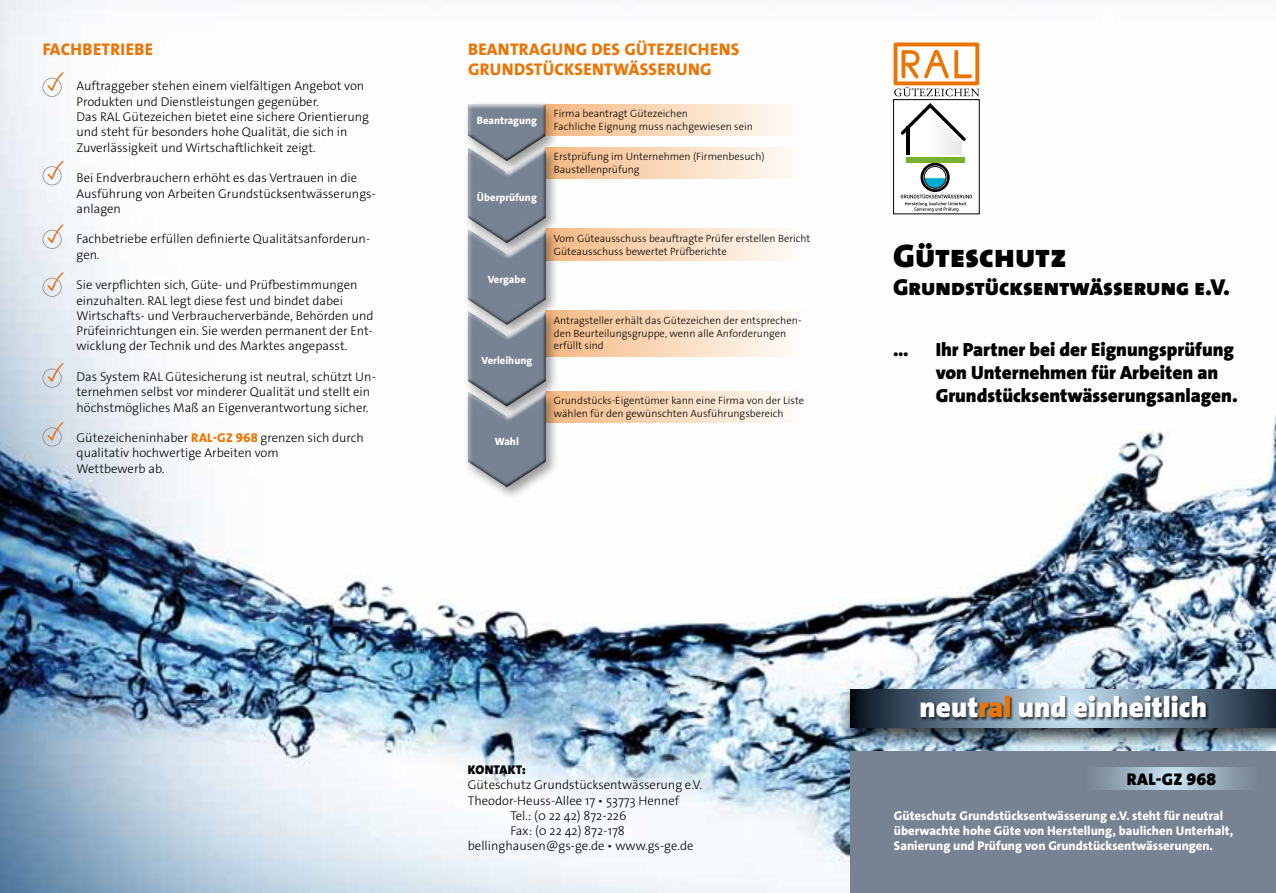
<style>
.page{position:relative;width:1276px;height:893px;background:#fff}
.page>*{position:absolute;margin:0;border:0;box-sizing:border-box;transform-origin:0 0}
.t1{font:900 32.85px "The Sans Os F";color:#000}
.t2{font:900 28.95px "The Sans Os F";color:#fff}
.t3{font:900 23.25px "The Sans Os F";color:#000}
.t4{font:900 19.05px/23px "The Sans Os F";color:#000}
.t5{font:800 16.95px/20.4px "The Sans Os F";letter-spacing:.02em;color:#ec7405}
.t6{font:900 16.95px "The Sans Os F";letter-spacing:.085em;color:#000}
.t7{font:300 12.75px/15.3px "The Sans Os F";color:#000}
.t8{font:800 12.75px/15.3px "The Sans Os F";color:#fff}
.t9{font:900 12.75px "The Sans Os F";color:#000}
.t10{font:300 10.65px/12.8px "The Sans Os F";color:#000}
.t11{font:800 10.65px "The Sans Os F";color:#fff}
.s1{font-weight:800;color:#ec7405}
.s2{color:#ec7405}
</style>
<div class="page">
<img style="left:0;top:0;width:1276px;height:893px">
<div style="left:893px;top:43px;width:86px;height:171px;background:#fff"></div>
<div style="left:893px;top:99px;width:86px;height:115px;border:1px solid #000"></div>
<svg style="left:893px;top:43px;width:86px;height:53px"></svg>
<svg style="left:900px;top:103px;width:66px;height:52px"></svg>
<svg style="left:900px;top:163px;width:72px;height:49px"></svg>
<div style="left:906px;top:157px;width:59px;height:5px;background:#7ab030"></div>
<svg style="left:43px;top:72px;width:21px;height:25px"></svg>
<svg style="left:43px;top:160px;width:21px;height:25px"></svg>
<svg style="left:43px;top:224px;width:21px;height:25px"></svg>
<svg style="left:43px;top:272px;width:21px;height:25px"></svg>
<svg style="left:43px;top:363px;width:21px;height:25px"></svg>
<svg style="left:43px;top:422px;width:21px;height:24px"></svg>
<div style="left:850px;top:752px;width:426px;height:141px;background:#778393"></div>
<svg style="left:1098px;top:768px;width:148px;height:21px;background:#a4b8c7"></svg>
<div style="left:836px;top:684px;width:440px;height:66px;background:#000;opacity:.75"></div>
<svg style="left:850px;top:689px;width:426px;height:38px;background:#4f6273"></svg>
<div style="left:920px;top:695px;width:289px;height:26px;background:#000;opacity:.75"></div>
<div style="left:463px;top:99px;width:96px;height:74px;background:#000;opacity:.4"></div>
<div style="left:466px;top:102px;width:80px;height:34px;background:#f8f8f8"></div>
<div style="left:466px;top:103px;width:80px;height:59px;background:#ececec"></div>
<div style="left:546px;top:104px;width:262px;height:32px;background:linear-gradient(to right,#f3b680,#fffffe)"></div>
<div style="left:546px;top:147px;width:262px;height:32px;background:linear-gradient(to right,#f6b984,#fffefd)"></div>
<div style="left:546px;top:229px;width:262px;height:31px;background:linear-gradient(to right,#f6b984,#fffefd)"></div>
<div style="left:546px;top:310px;width:262px;height:47px;background:linear-gradient(to right,#f6b984,#fffefd)"></div>
<div style="left:546px;top:391px;width:262px;height:31px;background:linear-gradient(to right,#f6b984,#fffefd)"></div>
<div style="left:463px;top:143px;width:96px;height:113px;background:#000;opacity:.4"></div>
<div style="left:466px;top:147px;width:80px;height:96px;background:#eaeaeb"></div>
<div style="left:463px;top:225px;width:96px;height:112px;background:#000;opacity:.4"></div>
<div style="left:466px;top:229px;width:80px;height:96px;background:#eaeaeb"></div>
<div style="left:463px;top:307px;width:96px;height:112px;background:#000;opacity:.4"></div>
<div style="left:463px;top:387px;width:96px;height:113px;background:#000;opacity:.4"></div>
<svg style="left:468px;top:104px;width:78px;height:284px;background:#838c99"></svg>
<div style="left:466px;top:388px;width:80px;height:74px;background:#fff;opacity:.75"></div>
<div style="left:466px;top:391px;width:80px;height:96px;background:#000;opacity:.75"></div>
<h3 class="t5" style="left:43px;top:39px;width:112px">Fachbetriebe</h3>
<p class="t7" style="left:77px;top:79px;width:294px">Auftraggeber stehen einem vielfältigen Angebot von Produkten und Dienstleistungen gegenüber.<br>Das RAL Gütezeichen bietet eine sichere Orientierung und steht für besonders hohe Qualität, die sich in Zuverlässigkeit und Wirtschaftlichkeit zeigt.</p>
<p class="t7" style="left:77px;top:170px;width:301px">Bei Endverbrauchern erhöht es das Vertrauen in die<br>Ausführung von Arbeiten Grundstücksentwässerungs&shy;anlagen</p>
<p class="t7" style="left:77px;top:232px;width:295px">Fachbetriebe erfüllen definierte Qualitätsanforderun&shy;gen.</p>
<p class="t7" style="left:77px;top:277px;width:298px">Sie verpflichten sich, Güte- und Prüfbestimmungen einzuhalten. RAL legt diese fest und bindet dabei Wirtschafts- und Verbraucherverbände, Behörden und Prüfeinrichtungen ein. Sie werden permanent der Ent&shy;wicklung der Technik und des Marktes angepasst.</p>
<p class="t7" style="left:77px;top:369px;width:301px">Das System RAL Gütesicherung ist neutral, schützt Un&shy;ternehmen selbst vor minderer Qualität und stellt ein höchstmögliches Maß an Eigenverantwortung sicher.</p>
<p class="t7" style="left:77px;top:430px;width:289px">Gütezeicheninhaber <span class="s1">RAL-GZ 968</span> grenzen sich durch qualitativ hochwertige Arbeiten vom<br>Wettbewerb ab.</p>
<h3 class="t5" style="left:468px;top:39px;width:271px">Beantragu ng des Gütezeichens<br>Grundstücksentwässerung</h3>
<p class="t10" style="left:554px;top:108px;width:201px">Firma beantragt Gütezeichen<br>Fachliche Eignung muss nachgewiesen sein</p>
<p class="t11" style="left:477px;top:113px;width:62px">Beantragung</p>
<p class="t11" style="left:477px;top:191px;width:61px">Überprüfung</p>
<p class="t11" style="left:488px;top:272px;width:40px">Vergabe</p>
<p class="t11" style="left:481px;top:354px;width:52px">Verleihung</p>
<p class="t11" style="left:495px;top:435px;width:26px">Wahl</p>
<p class="t10" style="left:554px;top:150px;width:212px">Erstprüfung im Unternehmen (Firmenbesuch)<br>Baustellenprüfung</p>
<p class="t10" style="left:554px;top:232px;width:258px">Vom Güteausschuss beauftragte Prüfer erstellen Bericht<br>Güteausschuss bewertet Prüfberichte</p>
<p class="t10" style="left:554px;top:314px;width:249px">Antragsteller erhält das Gütezeichen der entsprechen&shy;den Beurteilungsgruppe, wenn alle Anforderungen erfüllt sind</p>
<p class="t10" style="left:554px;top:394px;width:252px">Grundstücks-Eigentümer kann eine Firma von der Liste wählen für den gewünschten Ausführungsbereich</p>
<h1 class="t1" style="left:893px;top:234px;width:175px">Güteschutz</h1>
<h3 class="t3" style="left:893px;top:272px;width:338px">Grundstücksentwässerung e.V.</h3>
<h3 class="t4" style="left:893px;top:338px;width:17px">…</h3>
<h3 class="t4" style="left:935px;top:338px;width:303px">Ihr Partner bei der Eignungsprüfung von Unternehmen für Arbeiten an<br>Grundstücksentwässerungsanlagen.</h3>
<p class="t9" style="left:468px;top:761px;width:59px">Kontakt:</p>
<p class="t7" style="left:468px;top:777px;width:236px">Güteschutz Grundstücksentwässerung e.V.</p>
<p class="t7" style="left:468px;top:793px;width:213px">Theodor-Heuss-Allee 17 • 53773 Hennef</p>
<p class="t7" style="left:510px;top:808px;width:118px">Tel.: (0 22 42) 872-226</p>
<p class="t7" style="left:510px;top:823px;width:116px">Fax: (0 22 42) 872-178</p>
<p class="t7" style="left:468px;top:839px;width:227px">bellinghausen@gs-ge.de • www.gs-ge.de</p>
<h2 class="t2" style="left:919px;top:688px;width:289px">neut<span class="s2">ral</span> und einheitlich</h2>
<h3 class="t6" style="left:1126px;top:768px;width:91px">ral-gz 968</h3>
<p class="t8" style="left:894px;top:808px;width:341px">Güteschutz Grundstücksentwässerung e.V. steht für neutral überwachte hohe Güte von Herstellung, baulichen Unterhalt,<br>Sanierung und Prüfung von Grundstücksentwässerungen.</p>
</div>
